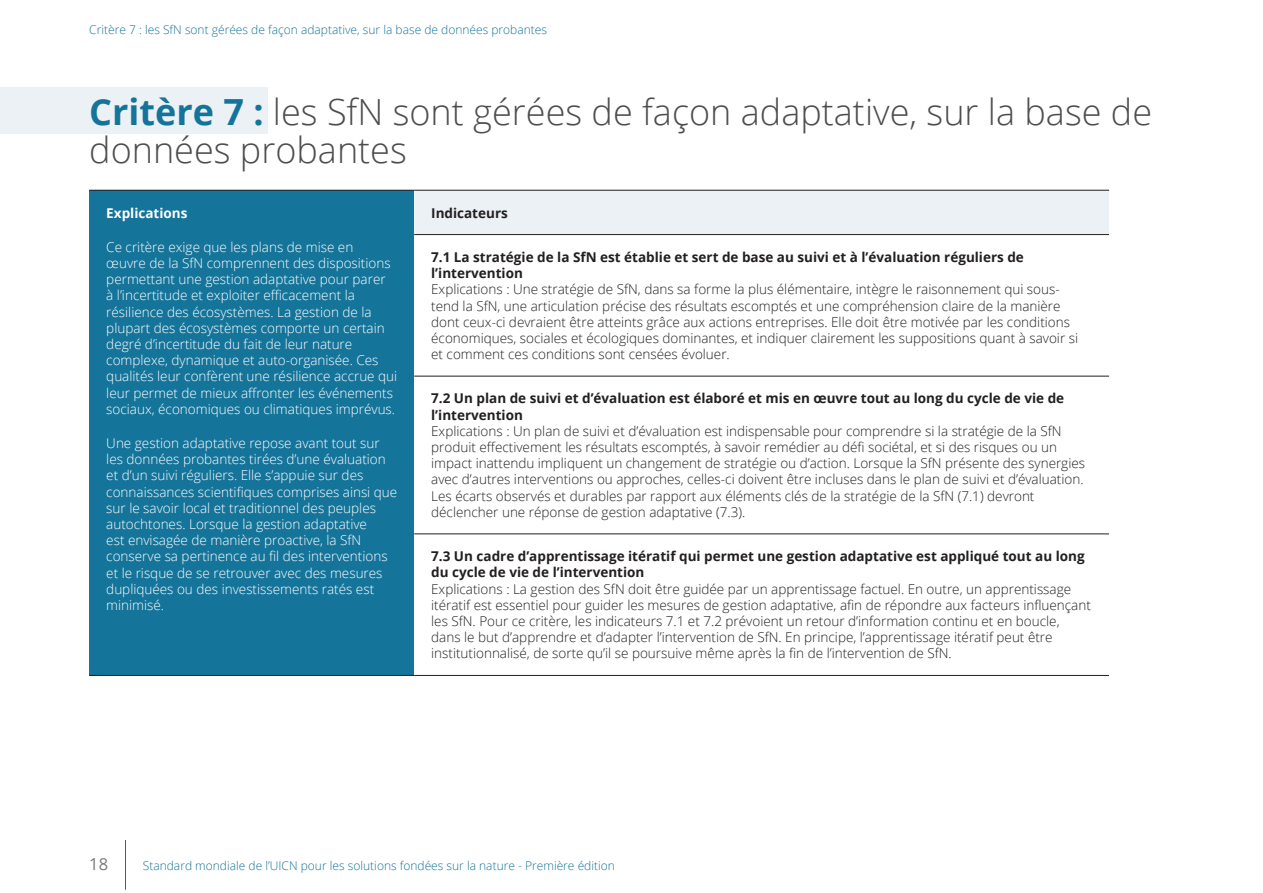
<style>
.page{position:relative;width:1263px;height:893px;background:#fff}
.page>*{position:absolute;margin:0;border:0;box-sizing:border-box;transform-origin:0 0}
.t1{font:300 36px/37.5px "Open Sans";color:#4d4d4f}
.t2{font:16.5px "Open Sans";color:#77787b}
.t3{font:300 13.5px/16.2px "Open Sans";color:#231f20}
.t4{font:300 13.5px/16.2px "Open Sans";color:#fff}
.t5{font:700 13.5px/16.2px "Open Sans";color:#231f20}
.t6{font:700 13.5px "Open Sans";color:#fff}
.t7{font:300 12px "Open Sans";color:#15749a}
.s1{font-weight:700;color:#15749a}
</style>
<div class="page">
<hr style="left:125px;top:840px;width:1px;height:50px;background:#58595b">
<div style="left:0;top:88px;width:268px;height:46px;background:#ecf1f6"></div>
<div style="left:89px;top:190px;width:325px;height:485px;background:#15749a"></div>
<div style="left:414px;top:190px;width:695px;height:45px;background:#ecf1f6"></div>
<hr style="left:414px;top:234px;width:695px;height:1px;background:#231f20">
<hr style="left:414px;top:376px;width:695px;height:1px;background:#231f20">
<hr style="left:414px;top:534px;width:695px;height:1px;background:#231f20">
<hr style="left:414px;top:190px;width:695px;height:1px;background:#231f20">
<hr style="left:414px;top:675px;width:695px;height:1px;background:#231f20">
<hr style="left:89px;top:190px;width:325px;height:1px;background:#231f20">
<hr style="left:89px;top:675px;width:325px;height:1px;background:#231f20">
<p class="t7" style="left:89px;top:21px;width:459px">Critère 7 : les SfN sont gérées de façon adaptative, sur la base de données probantes</p>
<h1 class="t1" style="left:89px;top:92px;width:1064px"><span class="s1">Critère 7 :</span> les SfN sont gérées de façon adaptative, sur la base de données probantes</h1>
<p class="t6" style="left:106px;top:203px;width:83px">Explications</p>
<p class="t4" style="left:106px;top:238px;width:292px">Ce critère exige que les plans de mise en<br>œuvre de la SfN comprennent des dispositions permettant une gestion adaptative pour parer<br>à l’incertitude et exploiter efficacement la résilience des écosystèmes. La gestion de la plupart des écosystèmes comporte un certain degré d’incertitude du fait de leur nature complexe, dynamique et auto-organisée. Ces qualités leur confèrent une résilience accrue qui leur permet de mieux affronter les événements sociaux, économiques ou climatiques imprévus.</p>
<p class="t4" style="left:106px;top:435px;width:292px">Une gestion adaptative repose avant tout sur les données probantes tirées d’une évaluation et d’un suivi réguliers. Elle s’appuie sur des connaissances scientifiques comprises ainsi que sur le savoir local et traditionnel des peuples autochtones. Lorsque la gestion adaptative<br>est envisagée de manière proactive, la SfN conserve sa pertinence au fil des interventions et le risque de se retrouver avec des mesures dupliquées ou des investissements ratés est minimisé.</p>
<p class="t5" style="left:431px;top:204px;width:78px">Indicateurs</p>
<p class="t5" style="left:431px;top:249px;width:594px">7.1 La stratégie de la SfN est établie et sert de base au suivi et à l’évaluation réguliers de l’intervention</p>
<p class="t3" style="left:431px;top:281px;width:648px">Explications : Une stratégie de SfN, dans sa forme la plus élémentaire, intègre le raisonnement qui sous&shy;tend la SfN, une articulation précise des résultats escomptés et une compréhension claire de la manière dont ceux-ci devraient être atteints grâce aux actions entreprises. Elle doit être motivée par les conditions économiques, sociales et écologiques dominantes, et indiquer clairement les suppositions quant à savoir si et comment ces conditions sont censées évoluer.</p>
<p class="t5" style="left:431px;top:390px;width:634px">7.2 Un plan de suivi et d’évaluation est élaboré et mis en œuvre tout au long du cycle de vie de l’intervention</p>
<p class="t3" style="left:431px;top:422px;width:655px">Explications : Un plan de suivi et d’évaluation est indispensable pour comprendre si la stratégie de la SfN produit effectivement les résultats escomptés, à savoir remédier au défi sociétal, et si des risques ou un impact inattendu impliquent un changement de stratégie ou d’action. Lorsque la SfN présente des synergies avec d’autres interventions ou approches, celles-ci doivent être incluses dans le plan de suivi et d’évaluation.<br>Les écarts observés et durables par rapport aux éléments clés de la stratégie de la SfN (7.1) devront déclencher une réponse de gestion adaptative (7.3).</p>
<p class="t5" style="left:431px;top:548px;width:655px">7.3 Un cadre d’apprentissage itératif qui permet une gestion adaptative est appliqué tout au long du cycle de vie de l’intervention</p>
<p class="t3" style="left:431px;top:580px;width:661px">Explications : La gestion des SfN doit être guidée par un apprentissage factuel. En outre, un apprentissage itératif est essentiel pour guider les mesures de gestion adaptative, afin de répondre aux facteurs influençant les SfN. Pour ce critère, les indicateurs 7.1 et 7.2 prévoient un retour d’information continu et en boucle, dans le but d’apprendre et d’adapter l’intervention de SfN. En principe, l’apprentissage itératif peut être institutionnalisé, de sorte qu’il se poursuive même après la fin de l’intervention de SfN.</p>
<p class="t2" style="left:89px;top:853px;width:20px">18</p>
<p class="t7" style="left:143px;top:858px;width:474px">Standard mondiale de l’UICN pour les solutions fondées sur la nature - Première édition</p>
</div>
